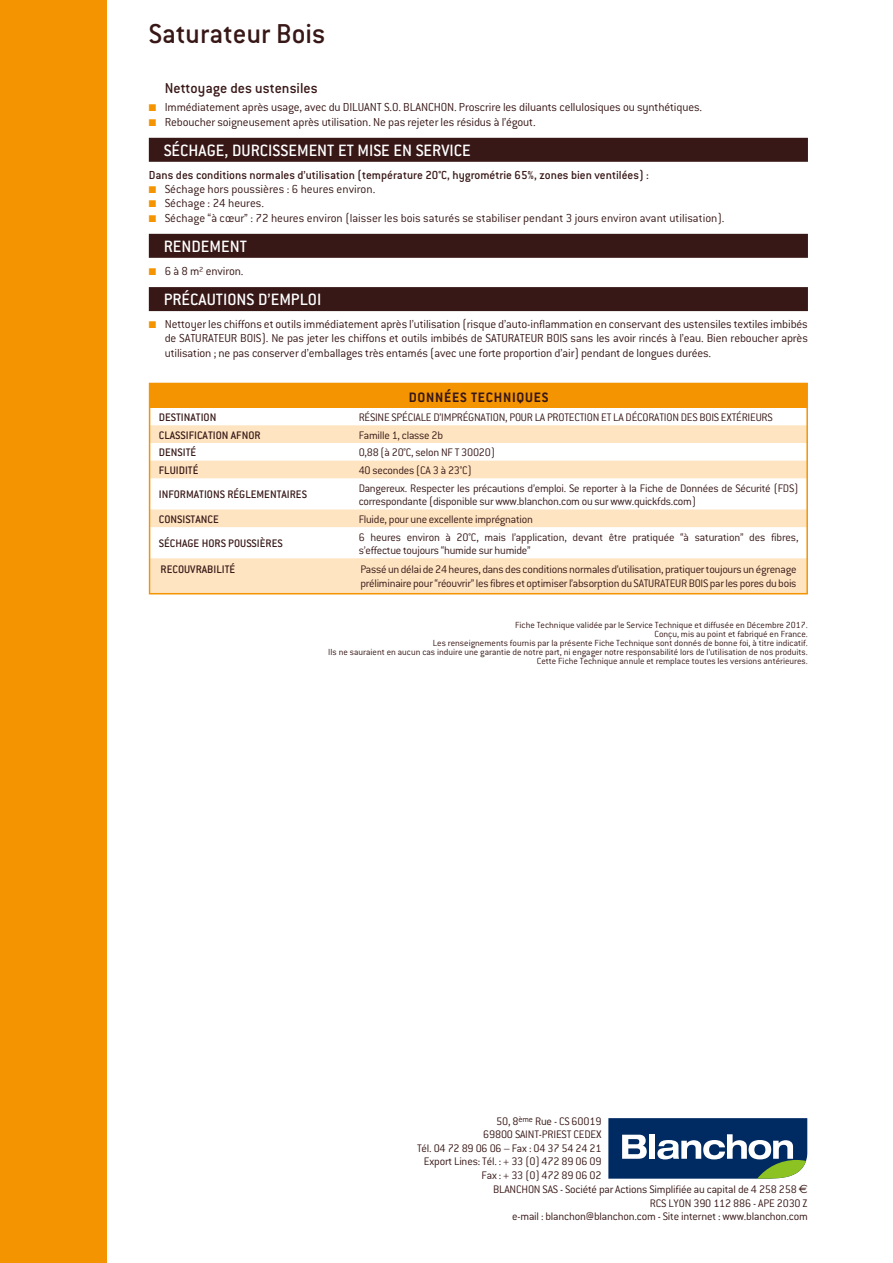
<style>
.page{position:relative;width:893px;height:1263px;background:#fff}
.page>*{position:absolute;margin:0;border:0;box-sizing:border-box;transform-origin:0 0}
.t1{font:500 30px "Conduit ITC";color:#381817}
.t2{font:500 18px "Conduit ITC";color:#fff}
.t3{font:500 15.75px "Conduit ITC";color:#381817}
.t4{font:700 15px "Conduit ITC";letter-spacing:.05em;color:#381817}
.t5{font:300 12.75px/14.2px "Conduit ITC";letter-spacing:-.01em;color:#381817;text-align:justify}
.t6{font:500 12.75px "Conduit ITC";color:#381817}
.t7{font:300 12px/13.5px "Conduit ITC";letter-spacing:-.02em;color:#381817}
.t8{font:500 12px "Conduit ITC";color:#381817}
.t9{font:300 9.75px/9px "Conduit ITC";color:#381817;text-align:right}
.s1{color:#f49400}
.s2{font-family:"Euro Sans";font-weight:400}
</style>
<div class="page">
<div style="left:0;top:0;width:106px;height:1263px;background:#f49400"></div>
<div style="left:149px;top:138px;width:659px;height:24px;background:#381817"></div>
<div style="left:149px;top:234px;width:659px;height:24px;background:#381817"></div>
<div style="left:149px;top:287px;width:659px;height:24px;background:#381817"></div>
<div style="left:150px;top:384px;width:657px;height:24px;background:#f49400"></div>
<svg style="left:152px;top:425px;width:653px;height:166px"></svg>
<div style="left:149px;top:383px;width:659px;height:211px;border:2px solid #f49400"></div>
<svg style="left:608px;top:1118px;width:200px;height:61px"></svg>
<h1 class="t1" style="left:149px;top:16px;width:178px">Saturateur Bois</h1>
<h3 class="t3" style="left:165px;top:79px;width:154px">Nettoyage des ustensiles</h3>
<p class="t5" style="left:149px;top:100px;width:555px"><span class="s1">■</span> Immédiatement après usage, avec du DILUANT S.O. BLANCHON. Proscrire les diluants cellulosiques ou synthétiques.</p>
<p class="t5" style="left:149px;top:114px;width:388px"><span class="s1">■</span> Reboucher soigneusement après utilisation. Ne pas rejeter les résidus à l’égout.</p>
<h2 class="t2" style="left:164px;top:140px;width:309px">SÉCHAGE, DURCISSEMENT ET MISE EN SERVICE</h2>
<p class="t6" style="left:149px;top:168px;width:502px">Dans des conditions normales d’utilisation (température 20°C, hygrométrie 65%, zones bien ventilées) :</p>
<p class="t5" style="left:149px;top:182px;width:228px"><span class="s1">■</span> Séchage hors poussières : 6 heures environ.</p>
<p class="t5" style="left:149px;top:196px;width:117px"><span class="s1">■</span> Séchage : 24 heures.</p>
<p class="t5" style="left:149px;top:210px;width:577px"><span class="s1">■</span> Séchage “à cœur” : 72 heures environ (laisser les bois saturés se stabiliser pendant 3 jours environ avant utilisation).</p>
<h2 class="t2" style="left:164px;top:236px;width:85px">RENDEMENT</h2>
<p class="t5" style="left:149px;top:264px;width:96px"><span class="s1">■</span> 6 à 8 m² environ.</p>
<h2 class="t2" style="left:164px;top:290px;width:159px">PRÉCAUTIONS D’EMPLOI</h2>
<p class="t5" style="left:165px;top:317px;width:645px;text-indent:-16px"><span class="s1">■</span> Nettoyer les chiffons et outils immédiatement après l’utilisation (risque d’auto-inflammation en conservant des ustensiles textiles imbibés de SATURATEUR BOIS). Ne pas jeter les chiffons et outils imbibés de SATURATEUR BOIS sans les avoir rincés à l’eau. Bien reboucher après utilisation ; ne pas conserver d’emballages très entamés (avec une forte proportion d’air) pendant de longues durées.</p>
<p class="t4" style="left:409px;top:388px;width:141px">DONNÉES TECHNIQUES</p>
<p class="t8" style="left:159px;top:411px;width:59px">DESTINATION</p>
<p class="t7" style="left:359px;top:411px;width:415px">RÉSINE SPÉCIALE D’IMPRÉGNATION, POUR LA PROTECTION ET LA DÉCORATION DES BOIS EXTÉRIEURS</p>
<p class="t8" style="left:159px;top:428px;width:103px">CLASSIFICATION AFNOR</p>
<p class="t7" style="left:359px;top:428px;width:86px">Famille 1, classe 2b</p>
<p class="t8" style="left:159px;top:446px;width:39px">DENSITÉ</p>
<p class="t7" style="left:359px;top:446px;width:138px">0,88 (à 20°C, selon NF T 30020)</p>
<p class="t8" style="left:159px;top:464px;width:41px">FLUIDITÉ</p>
<p class="t7" style="left:359px;top:464px;width:114px">40 secondes (CA 3 à 23°C)</p>
<p class="t8" style="left:159px;top:488px;width:150px">INFORMATIONS RÉGLEMENTAIRES</p>
<p class="t7" style="left:359px;top:481px;width:441px">Dangereux. Respecter les précautions d’emploi. Se reporter à la Fiche de Données de Sécurité (FDS) correspondante (disponible sur www.blanchon.com ou sur www.quickfds.com)</p>
<p class="t8" style="left:159px;top:512px;width:61px">CONSISTANCE</p>
<p class="t7" style="left:359px;top:512px;width:176px">Fluide, pour une excellente imprégnation</p>
<p class="t8" style="left:159px;top:537px;width:125px">SÉCHAGE HORS POUSSIÈRES</p>
<p class="t7" style="left:359px;top:530px;width:441px">6 heures environ à 20°C, mais l’application, devant être pratiquée “à saturation” des fibres, s’effectue toujours “humide sur humide”</p>
<p class="t8" style="left:161px;top:563px;width:76px">RECOUVRABILITÉ</p>
<p class="t7" style="left:360px;top:563px;width:438px">Passé un délai de 24 heures, dans des conditions normales d’utilisation, pratiquer toujours un égrenage préliminaire pour “réouvrir” les fibres et optimiser l’absorption du SATURATEUR BOIS par les pores du bois</p>
<p class="t9" style="left:328px;top:620px;width:481px">Fiche Technique validée par le Service Technique et diffusée en Décembre 2017.<br>Conçu, mis au point et fabriqué en France.<br>Les renseignements fournis par la présente Fiche Technique sont donnés de bonne foi, à titre indicatif.<br>Ils ne sauraient en aucun cas induire une garantie de notre part, ni engager notre responsabilité lors de l’utilisation de nos produits.<br>Cette Fiche Technique annule et remplace toutes les versions antérieures.</p>
<p class="t7" style="left:496px;top:1114px;width:107px">50, 8<sup>ème</sup> Rue - CS 60019</p>
<p class="t7" style="left:483px;top:1128px;width:120px">69800 SAINT-PRIEST CEDEX</p>
<p class="t7" style="left:417px;top:1141px;width:186px">Tél. 04 72 89 06 06 – Fax : 04 37 54 24 21</p>
<p class="t7" style="left:424px;top:1155px;width:179px">Export Lines: Tél. : + 33 (0) 472 89 06 09</p>
<p class="t7" style="left:482px;top:1168px;width:121px">Fax : + 33 (0) 472 89 06 02</p>
<p class="t7" style="left:493px;top:1182px;width:316px">BLANCHON SAS - Société par Actions Simplifiée au capital de 4 258 258 <span class="s2">€</span></p>
<p class="t7" style="left:650px;top:1196px;width:160px">RCS LYON 390 112 886 - APE 2030 Z</p>
<p class="t7" style="left:512px;top:1209px;width:297px">e-mail : blanchon@blanchon.com - Site internet : www.blanchon.com</p>
</div>
